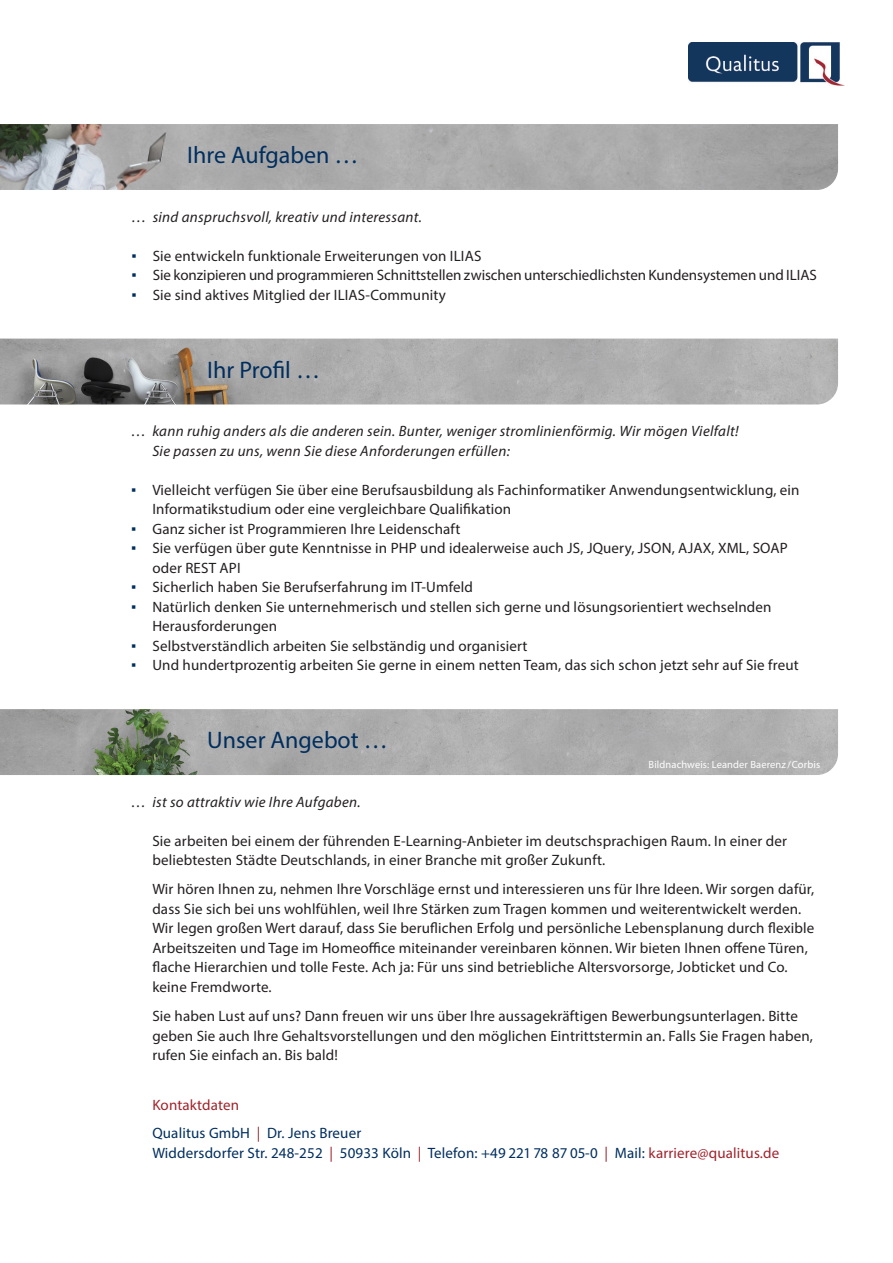
<style>
.page{position:relative;width:893px;height:1263px;background:#fff}
.page>*{position:absolute;margin:0;border:0;box-sizing:border-box;transform-origin:0 0}
.t1{font:24px "Myriad Pro";color:#002e5e}
.t2{font:15px/19.5px "Myriad Pro";letter-spacing:.01em;color:#231f20}
.t3{font:italic 15px "Myriad Pro";letter-spacing:.02em;color:#231f20}
.t4{font:15px "Myriad Pro";letter-spacing:.01em;color:#002e5e}
.t5{font:15px "Myriad Pro";letter-spacing:.01em;color:#a1232b}
.t6{font:10.5px "Myriad Pro";letter-spacing:.01em;color:#fff}
.s1{font-family:"Arial";color:#002e5e}
.s2{color:#a1232b}
</style>
<div class="page">
<img style="left:689px;top:42px;width:154px;height:43px">
<img style="left:0;top:339px;width:838px;height:65px">
<img style="left:0;top:709px;width:838px;height:66px">
<img style="left:0;top:124px;width:838px;height:66px">
<p class="t1" style="left:187px;top:140px;width:173px">Ihre Aufgaben …</p>
<p class="t3" style="left:131px;top:207px;width:292px">… sind anspruchsvoll, kreativ und interessant.</p>
<p class="t2" style="left:131px;top:246px;width:351px"><span class="s1">▪</span> Sie entwickeln funktionale Erweiterungen von ILIAS</p>
<p class="t2" style="left:131px;top:265px;width:687px"><span class="s1">▪</span> Sie konzipieren und programmieren Schnittstellen zwischen unterschiedlichsten Kundensystemen und ILIAS</p>
<p class="t2" style="left:131px;top:285px;width:316px"><span class="s1">▪</span> Sie sind aktives Mitglied der ILIAS-Community</p>
<p class="t1" style="left:207px;top:355px;width:114px">Ihr Profil …</p>
<p class="t3" style="left:131px;top:422px;width:609px">… kann ruhig anders als die anderen sein. Bunter, weniger stromlinienförmig. Wir mögen Vielfalt!</p>
<p class="t3" style="left:152px;top:441px;width:359px">Sie passen zu uns, wenn Sie diese Anforderungen erfüllen:</p>
<p class="t2" style="left:152px;top:480px;width:649px;text-indent:-21px"><span class="s1">▪</span> Vielleicht verfügen Sie über eine Berufsausbildung als Fachinformatiker Anwendungsentwicklung, ein<br>Informatikstudium oder eine vergleichbare Qualifikation</p>
<p class="t2" style="left:131px;top:519px;width:331px"><span class="s1">▪</span> Ganz sicher ist Programmieren Ihre Leidenschaft</p>
<p class="t2" style="left:131px;top:538px;width:658px"><span class="s1">▪</span> Sie verfügen über gute Kenntnisse in PHP und idealerweise auch JS, JQuery, JSON, AJAX, XML, SOAP</p>
<p class="t2" style="left:152px;top:558px;width:90px">oder REST API</p>
<p class="t2" style="left:131px;top:577px;width:343px"><span class="s1">▪</span> Sicherlich haben Sie Berufserfahrung im IT-Umfeld</p>
<p class="t2" style="left:131px;top:597px;width:642px"><span class="s1">▪</span> Natürlich denken Sie unternehmerisch und stellen sich gerne und lösungsorientiert wechselnden</p>
<p class="t2" style="left:152px;top:616px;width:126px">Herausforderungen</p>
<p class="t2" style="left:131px;top:636px;width:398px"><span class="s1">▪</span> Selbstverständlich arbeiten Sie selbständig und organisiert</p>
<p class="t2" style="left:131px;top:655px;width:669px"><span class="s1">▪</span> Und hundertprozentig arbeiten Sie gerne in einem netten Team, das sich schon jetzt sehr auf Sie freut</p>
<p class="t1" style="left:207px;top:725px;width:182px">Unser Angebot …</p>
<p class="t6" style="left:649px;top:758px;width:173px">Bildnachweis: Leander Baerenz /Corbis</p>
<p class="t3" style="left:131px;top:792px;width:231px">… ist so attraktiv wie Ihre Aufgaben.</p>
<p class="t2" style="left:152px;top:831px;width:636px">Sie arbeiten bei einem der führenden E-Learning-Anbieter im deutschsprachigen Raum. In einer der beliebtesten Städte Deutschlands, in einer Branche mit großer Zukunft.</p>
<p class="t2" style="left:152px;top:879px;width:663px">Wir hören Ihnen zu, nehmen Ihre Vorschläge ernst und interessieren uns für Ihre Ideen. Wir sorgen dafür, dass Sie sich bei uns wohlfühlen, weil Ihre Stärken zum Tragen kommen und weiterentwickelt werden.<br>Wir legen großen Wert darauf, dass Sie beruflichen Erfolg und persönliche Lebensplanung durch flexible Arbeitszeiten und Tage im Homeoffice miteinander vereinbaren können. Wir bieten Ihnen offene Türen, flache Hierarchien und tolle Feste. Ach ja: Für uns sind betriebliche Altersvorsorge, Jobticket und Co. keine Fremdworte.</p>
<p class="t2" style="left:152px;top:1006px;width:662px">Sie haben Lust auf uns? Dann freuen wir uns über Ihre aussagekräftigen Bewerbungsunterlagen. Bitte geben Sie auch Ihre Gehaltsvorstellungen und den möglichen Eintrittstermin an. Falls Sie Fragen haben, rufen Sie einfach an. Bis bald!</p>
<p class="t5" style="left:152px;top:1096px;width:88px">Kontaktdaten</p>
<p class="t4" style="left:152px;top:1124px;width:210px">Qualitus GmbH <span class="s2">|</span> Dr. Jens Breuer</p>
<p class="t4" style="left:152px;top:1143px;width:628px">Widdersdorfer Str. 248-252 <span class="s2">|</span> 50933 Köln <span class="s2">|</span> Telefon: +49 221 78 87 05-0 <span class="s2">|</span> Mail: <span class="s2">karriere@qualitus.de</span></p>
</div>
